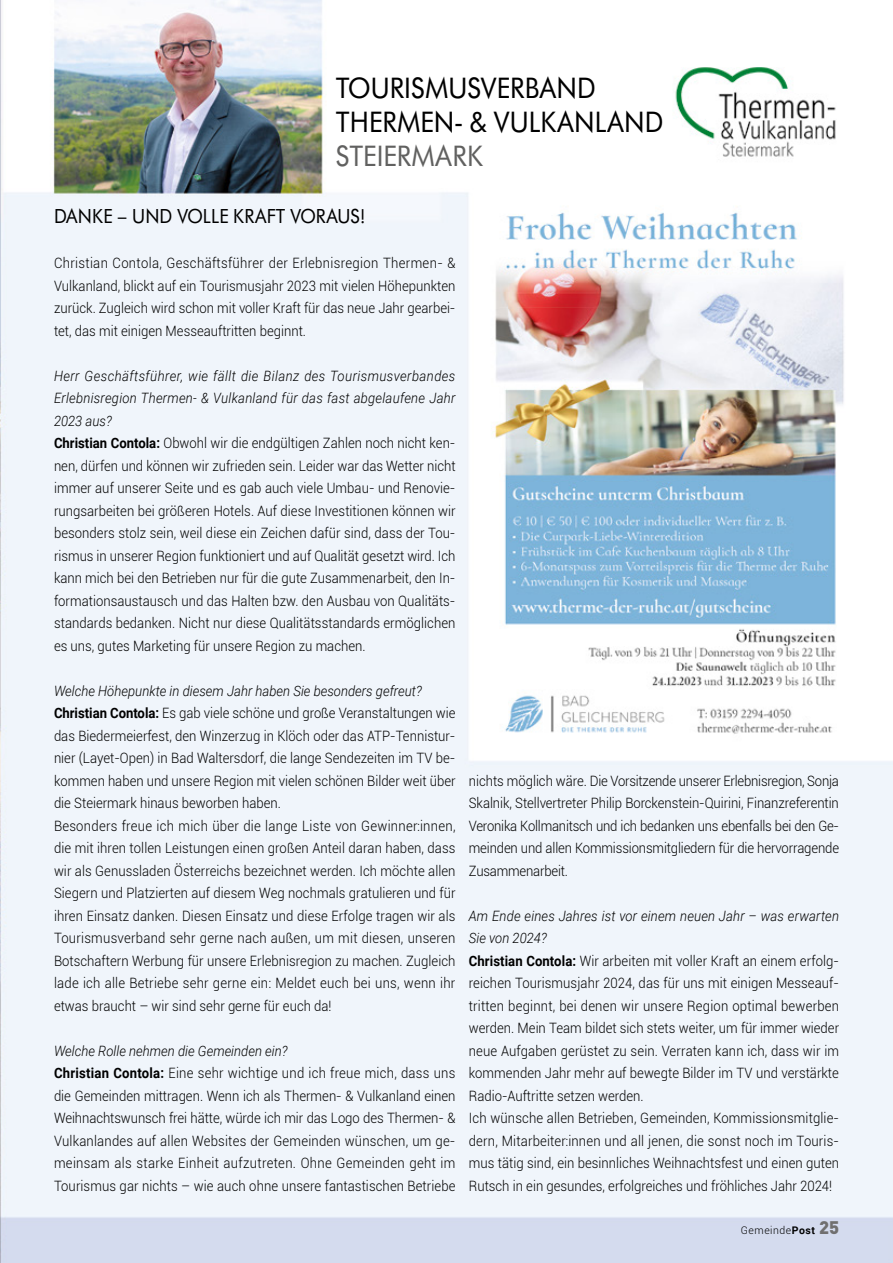
<style>
.page{position:relative;width:893px;height:1263px;background:#fff}
.page>*{position:absolute;margin:0;border:0;box-sizing:border-box;transform-origin:0 0}
.t1{font:30.6px/33.6px "Futura SB";color:#000;scale:.92 1}
.t2{font:30.6px "Futura SB";color:#616160;scale:.92 1}
.t3{font:21px "Futura SB";letter-spacing:.005em;color:#000;scale:.92 1}
.t4{font:300 14.25px/22.5px "Roboto";color:#000;scale:.92 1}
.t5{font:300 10.5px "Roboto";letter-spacing:.05em;color:#000}
.s1{font-style:italic}
.s2{font-weight:700}
.s3{font-family:"DIN";font-weight:900;font-size:18px;color:#706f6f}
</style>
<div class="page">
<img style="left:0;top:0;width:893px;height:1263px">
<h1 class="t1" style="left:336px;top:72px;width:357px">TOURISMUSVERBAND<br>THERMEN- &amp; VULKANLAND</h1>
<h1 class="t2" style="left:336px;top:139px;width:162px">STEIERMARK</h1>
<h2 class="t3" style="left:54px;top:205px;width:340px">DANKE – UND VOLLE KRAFT VORAUS!</h2>
<p class="t4" style="left:54px;top:251px;width:438px;text-align:justify">Christian Contola, Geschäftsführer der Erlebnisregion Thermen- &amp; Vulkanland, blickt auf ein Tourismusjahr 2023 mit vielen Höhepunkten zurück. Zugleich wird schon mit voller Kraft für das neue Jahr gearbei&shy;tet, das mit einigen Messeauftritten beginnt.</p>
<p class="t4" style="left:54px;top:364px;width:438px"><span class="s1">Herr Geschäftsführer, wie fällt die Bilanz des Tourismusverbandes Erlebnisregion Thermen- &amp; Vulkanland für das fast abgelaufene Jahr 2023 aus?<br></span><span class="s2">Christian Contola:</span> Obwohl wir die endgültigen Zahlen noch nicht ken&shy;nen, dürfen und können wir zufrieden sein. Leider war das Wetter nicht immer auf unserer Seite und es gab auch viele Umbau- und Renovie&shy;rungsarbeiten bei größeren Hotels. Auf diese Investitionen können wir besonders stolz sein, weil diese ein Zeichen dafür sind, dass der Tou&shy;rismus in unserer Region funktioniert und auf Qualität gesetzt wird. Ich kann mich bei den Betrieben nur für die gute Zusammenarbeit, den In&shy;formationsaustausch und das Halten bzw. den Ausbau von Qualitäts&shy;standards bedanken. Nicht nur diese Qualitätsstandards ermöglichen es uns, gutes Marketing für unsere Region zu machen.</p>
<p class="t4" style="left:54px;top:679px;width:438px"><span class="s1">Welche Höhepunkte in diesem Jahr haben Sie besonders gefreut?<br></span><span class="s2">Christian Contola:</span> Es gab viele schöne und große Veranstaltungen wie das Biedermeierfest, den Winzerzug in Klöch oder das ATP-Tennistur&shy;nier (Layet-Open) in Bad Waltersdorf, die lange Sendezeiten im TV be&shy;kommen haben und unsere Region mit vielen schönen Bilder weit über die Steiermark hinaus beworben haben.<br>Besonders freue ich mich über die lange Liste von Gewinner:innen, die mit ihren tollen Leistungen einen großen Anteil daran haben, dass wir als Genussladen Österreichs bezeichnet werden. Ich möchte allen Siegern und Platzierten auf diesem Weg nochmals gratulieren und für ihren Einsatz danken. Diesen Einsatz und diese Erfolge tragen wir als Tourismusverband sehr gerne nach außen, um mit diesen, unseren Botschaftern Werbung für unsere Erlebnisregion zu machen. Zugleich lade ich alle Betriebe sehr gerne ein: Meldet euch bei uns, wenn ihr etwas braucht – wir sind sehr gerne für euch da!</p>
<p class="t4" style="left:54px;top:1039px;width:438px"><span class="s1">Welche Rolle nehmen die Gemeinden ein?<br></span><span class="s2">Christian Contola:</span> Eine sehr wichtige und ich freue mich, dass uns die Gemeinden mittragen. Wenn ich als Thermen- &amp; Vulkanland einen Weihnachtswunsch frei hätte, würde ich mir das Logo des Thermen- &amp; Vulkanlandes auf allen Websites der Gemeinden wünschen, um ge&shy;meinsam als starke Einheit aufzutreten. Ohne Gemeinden geht im Tourismus gar nichts – wie auch ohne unsere fantastischen Betriebe</p>
<p class="t4" style="left:469px;top:769px;width:404px;text-align:justify">nichts möglich wäre. Die Vorsitzende unserer Erlebnisregion, Sonja Skalnik, Stellvertreter Philip Borckenstein-Quirini, Finanzreferentin Veronika Kollmanitsch und ich bedanken uns ebenfalls bei den Ge&shy;meinden und allen Kommissionsmitgliedern für die hervorragende Zusammenarbeit.</p>
<p class="t4" style="left:469px;top:904px;width:404px"><span class="s1">Am Ende eines Jahres ist vor einem neuen Jahr – was erwarten Sie von 2024?<br></span><span class="s2">Christian Contola:</span> Wir arbeiten mit voller Kraft an einem erfolg&shy;reichen Tourismusjahr 2024, das für uns mit einigen Messeauf&shy;tritten beginnt, bei denen wir unsere Region optimal bewerben werden. Mein Team bildet sich stets weiter, um für immer wieder neue Aufgaben gerüstet zu sein. Verraten kann ich, dass wir im kommenden Jahr mehr auf bewegte Bilder im TV und verstärkte Radio-Auftritte setzen werden.<br>Ich wünsche allen Betrieben, Gemeinden, Kommissionsmitglie&shy;dern, Mitarbeiter:innen und all jenen, die sonst noch im Touris&shy;mus tätig sind, ein besinnliches Weihnachtsfest und einen guten Rutsch in ein gesundes, erfolgreiches und fröhliches Jahr 2024!</p>
<p class="t5" style="left:741px;top:1222px;width:100px">Gemeinde<span class="s2">Post</span> <span class="s3">25</span></p>
</div>
